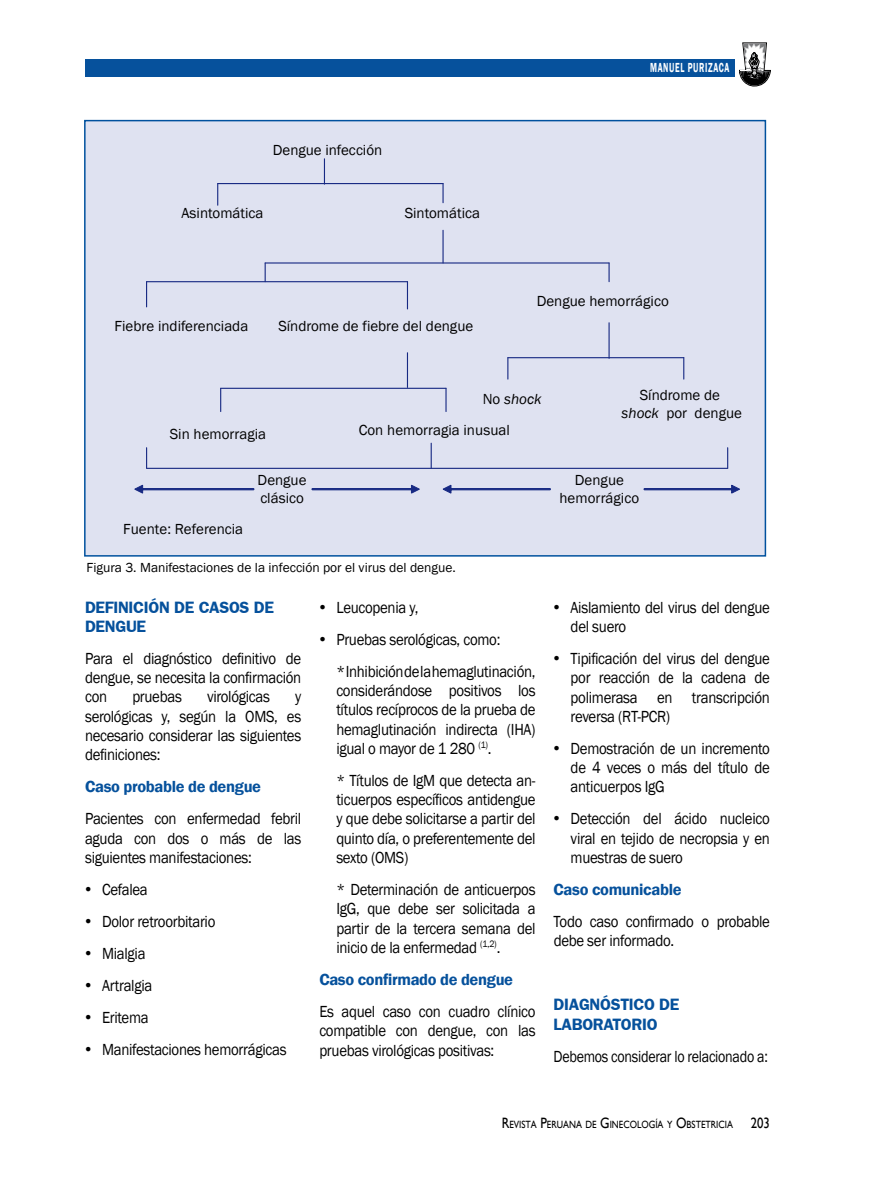
<style>
.page{position:relative;width:872px;height:1191px;background:#fff}
.page>*{position:absolute;margin:0;border:0;box-sizing:border-box;transform-origin:0 0}
.t1{font:16.5px/19.2px "Franklin Gothic";letter-spacing:-.02em;color:#000;text-align:justify;scale:.9 1}
.t2{font:600 16.5px "Franklin Gothic";letter-spacing:-.02em;color:#06519c}
.t3{font:700 16.5px/19.2px "Frankfurt Gothic";letter-spacing:-.02em;color:#06519c}
.t4{font:16.5px "Franklin Gothic";letter-spacing:-.02em;color:#000;scale:.85 1}
.t5{font:15px/18px "Franklin Gothic";color:#000;text-align:center}
.t6{font:italic 15px "Franklin Gothic";color:#000}
.t7{font:13.5px "Franklin Gothic";color:#000}
.t8{font:600 13.5px "Franklin Gothic";letter-spacing:.08em;color:#fff;scale:.6 1}
.t9{font:10.5px "Gill Sans";color:#000;scale:.85 1}
.s1{font-style:normal}
.s2{font-style:italic}
.s3{font-family:"Times New Roman";font-size:18px}
.s4{font-size:15px}
</style>
<div class="page">
<div style="left:85px;top:60px;width:649px;height:17px;background:#06519c"></div>
<svg style="left:739px;top:43px;width:31px;height:43px"></svg>
<div style="left:85px;top:121px;width:680px;height:435px;background:#dfe2f1"></div>
<div style="left:84px;top:120px;width:682px;height:436px;border:2px solid #00519e"></div>
<hr style="left:442px;top:230px;width:1px;height:33px;background:#172983">
<hr style="left:265px;top:262px;width:344px;height:1px;background:#172983">
<svg style="left:608px;top:263px;width:1px;height:19px"></svg>
<svg style="left:265px;top:263px;width:1px;height:18px"></svg>
<hr style="left:147px;top:281px;width:260px;height:1px;background:#172983">
<svg style="left:146px;top:282px;width:1px;height:25px"></svg>
<svg style="left:407px;top:282px;width:1px;height:27px"></svg>
<hr style="left:218px;top:183px;width:225px;height:1px;background:#172983">
<svg style="left:217px;top:184px;width:1px;height:21px"></svg>
<svg style="left:442px;top:184px;width:1px;height:19px"></svg>
<svg style="left:324px;top:159px;width:1px;height:24px"></svg>
<hr style="left:608px;top:323px;width:1px;height:35px;background:#172983">
<hr style="left:508px;top:357px;width:176px;height:1px;background:#172983">
<hr style="left:407px;top:353px;width:1px;height:34px;background:#172983">
<svg style="left:507px;top:358px;width:1px;height:21px"></svg>
<svg style="left:683px;top:358px;width:1px;height:21px"></svg>
<hr style="left:221px;top:388px;width:225px;height:1px;background:#172983">
<svg style="left:445px;top:388px;width:1px;height:23px"></svg>
<svg style="left:220px;top:388px;width:1px;height:23px"></svg>
<hr style="left:147px;top:468px;width:580px;height:1px;background:#172983">
<svg style="left:146px;top:448px;width:1px;height:20px"></svg>
<hr style="left:430px;top:443px;width:2px;height:25px;background:#172983">
<svg style="left:727px;top:448px;width:1px;height:20px"></svg>
<svg style="left:312px;top:485px;width:108px;height:8px"></svg>
<svg style="left:644px;top:485px;width:96px;height:8px"></svg>
<svg style="left:442px;top:485px;width:108px;height:8px"></svg>
<svg style="left:134px;top:485px;width:120px;height:8px"></svg>
<p class="t5" style="left:273px;top:142px;width:111px">Dengue infección</p>
<p class="t5" style="left:182px;top:205px;width:83px">Asintomática</p>
<p class="t5" style="left:405px;top:205px;width:77px">Sintomática</p>
<p class="t5" style="left:115px;top:318px;width:135px">Fiebre indiferenciada</p>
<p class="t5" style="left:278px;top:318px;width:196px">Síndrome de fiebre del dengue</p>
<p class="t8" style="left:650px;top:59px;width:134px">MANUEL PURIZACA</p>
<p class="t5" style="left:537px;top:293px;width:134px">Dengue hemorrágico</p>
<p class="t6" style="left:483px;top:389px;width:60px"><span class="s1">No</span> shock</p>
<p class="t5" style="left:621px;top:386px;width:122px">Síndrome de <span class="s2">shock</span> por dengue</p>
<p class="t5" style="left:170px;top:425px;width:98px">Sin hemorragia</p>
<p class="t5" style="left:359px;top:421px;width:153px">Con hemorragia inusual</p>
<p class="t5" style="left:258px;top:471px;width:51px;text-align:left">Dengue clásico</p>
<p class="t5" style="left:559px;top:471px;width:81px">Dengue hemorrágico</p>
<p class="t5" style="left:123px;top:520px;width:122px">Fuente: Referencia</p>
<p class="t7" style="left:87px;top:558px;width:371px">Figura 3. Manifestaciones de la infección por el virus del dengue.</p>
<p class="t3" style="left:85px;top:597px;width:190px">DEFINICIÓN DE CASOS DE<br>DENGUE</p>
<p class="t1" style="left:85px;top:649px;width:242px">Para el diagnóstico definitivo de dengue, se necesita la confirmación con</p>
<p class="t1" style="left:132px;top:687px;width:57px">pruebas</p>
<p class="t1" style="left:207px;top:687px;width:71px">virológicas</p>
<p class="t1" style="left:85px;top:687px;width:242px;text-indent:210px">y serológicas y, según la OMS, es necesario considerar las siguientes definiciones:</p>
<p class="t2" style="left:85px;top:776px;width:177px">Caso probable de dengue</p>
<p class="t1" style="left:85px;top:809px;width:242px">Pacientes con enfermedad febril aguda con dos o más de las siguientes manifestaciones:</p>
<p class="t1" style="left:85px;top:880px;width:71px"><span class="s3">•</span> Cefalea</p>
<p class="t1" style="left:85px;top:912px;width:146px"><span class="s3">•</span> Dolor retroorbitario</p>
<p class="t1" style="left:85px;top:944px;width:69px"><span class="s3">•</span> Mialgia</p>
<p class="t1" style="left:85px;top:976px;width:76px"><span class="s3">•</span> Artralgia</p>
<p class="t1" style="left:85px;top:1008px;width:72px"><span class="s3">•</span> Eritema</p>
<p class="t1" style="left:85px;top:1040px;width:225px"><span class="s3">•</span> Manifestaciones hemorrágicas</p>
<p class="t1" style="left:319px;top:598px;width:112px"><span class="s3">•</span> Leucopenia y,</p>
<p class="t1" style="left:336px;top:623px;width:223px;line-height:32.1px;text-indent:-17px"><span class="s3">•</span> Pruebas serológicas, como:<br>* Inhibición de la hemaglutinación,</p>
<p class="t1" style="left:336px;top:681px;width:223px">considerándose positivos los títulos recíprocos de la prueba de hemaglutinación indirecta (IHA) igual o mayor de 1 280 <sup>(1)</sup>.</p>
<p class="t1" style="left:336px;top:771px;width:223px">* Títulos de IgM que detecta an&shy;ticuerpos específicos antidengue y que debe solicitarse a partir del quinto día, o preferentemente del sexto (OMS)</p>
<p class="t1" style="left:336px;top:880px;width:223px">* Determinación de anticuerpos IgG, que debe ser solicitada a partir de la tercera semana del inicio de la enfermedad <sup>(1,2)</sup>.</p>
<p class="t2" style="left:319px;top:969px;width:195px">Caso confirmado de dengue</p>
<p class="t1" style="left:319px;top:1002px;width:242px">Es aquel caso con cuadro clínico compatible con dengue, con las pruebas virológicas positivas:</p>
<p class="t1" style="left:570px;top:598px;width:223px;text-indent:-17px"><span class="s3">•</span> Aislamiento del virus del dengue del suero</p>
<p class="t1" style="left:570px;top:649px;width:223px;text-indent:-17px"><span class="s3">•</span> Tipificación del virus del dengue por reacción de la cadena de polimerasa en transcripción reversa (RT-PCR)</p>
<p class="t1" style="left:570px;top:739px;width:223px;text-indent:-17px"><span class="s3">•</span> Demostración de un incremento de 4 veces o más del título de anticuerpos IgG</p>
<p class="t1" style="left:570px;top:809px;width:223px;text-indent:-17px"><span class="s3">•</span> Detección del ácido nucleico viral en tejido de necropsia y en muestras de suero</p>
<p class="t2" style="left:553px;top:879px;width:129px">Caso comunicable</p>
<p class="t1" style="left:553px;top:912px;width:242px">Todo caso confirmado o probable debe ser informado.</p>
<p class="t3" style="left:553px;top:994px;width:127px">DIAGNÓSTICO DE<br>LABORATORIO</p>
<p class="t4" style="left:553px;top:1046px;width:253px">Debemos considerar lo relacionado a:</p>
<p class="t9" style="left:501px;top:1118px;width:317px"><span class="s4">R</span>EVISTA <span class="s4">P</span>ERUANA DE <span class="s4">G</span>INECOLOGÍA Y <span class="s4">O</span>BSTETRICIA <span class="s4">203</span></p>
</div>
